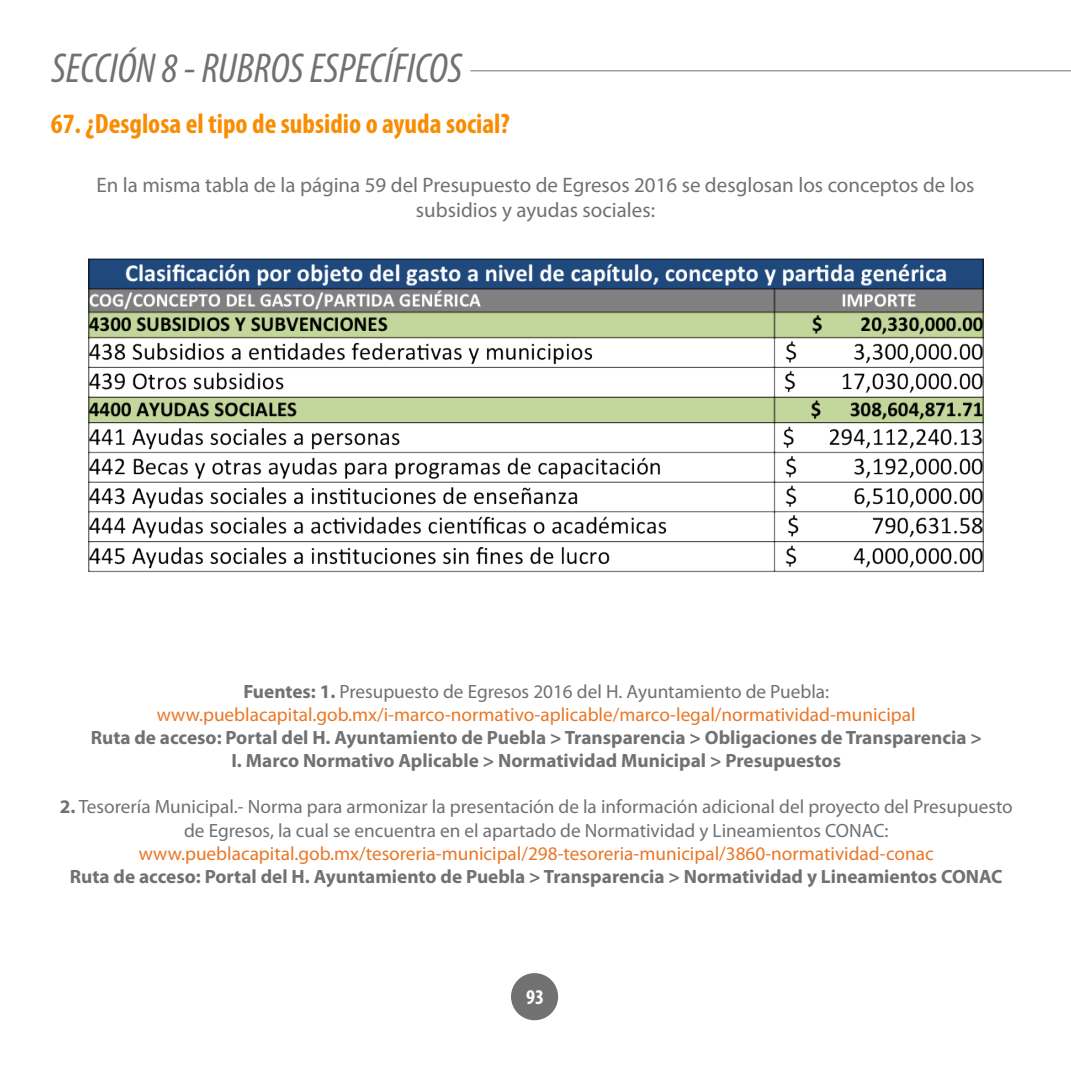
<style>
.page{position:relative;width:1071px;height:1071px;background:#fff}
.page>*{position:absolute;margin:0;border:0;box-sizing:border-box;transform-origin:0 0}
.t1{font:italic condensed 42px "Myriad Pro";color:#717172}
.t2{font:700 condensed 28px "Myriad Pro";color:#f98c01}
.t3{font:21px "Myriad Pro";color:#717172}
.t4{font:700 condensed 21px "Myriad Pro";color:#fff}
.t5{font:700 19.25px "Myriad Pro";color:#717172}
.t6{font:19.25px/23.1px "Myriad Pro";color:#717172;text-align:center}
.t7{font:19.25px "Myriad Pro";color:#e97726}
.s1{font-weight:700}
</style>
<div class="page">
<div style="left:511px;top:973px;width:47px;height:47px;background:#717172;border-radius:50%"></div>
<hr style="left:470px;top:70px;width:601px;height:1px;background:#717172">
<img style="left:89px;top:258px;width:894px;height:315px">
<p class="t1" style="left:52px;top:43px;width:412px">SECCIÓN 8 - RUBROS ESPECÍFICOS</p>
<p class="t2" style="left:51px;top:107px;width:461px">67. ¿Desglosa el tipo de subsidio o ayuda social?</p>
<p class="t3" style="left:96px;top:172px;width:880px">En la misma tabla de la página 59 del Presupuesto de Egresos 2016 se desglosan los conceptos de los</p>
<p class="t3" style="left:416px;top:197px;width:241px">subsidios y ayudas sociales:</p>
<p class="t6" style="left:243px;top:680px;width:587px"><span class="s1">Fuentes: 1.</span> Presupuesto de Egresos 2016 del H. Ayuntamiento de Puebla:</p>
<p class="t7" style="left:157px;top:703px;width:760px">www.pueblacapital.gob.mx/i-marco-normativo-aplicable/marco-legal/normatividad-municipal</p>
<p class="t5" style="left:91px;top:725px;width:893px">Ruta de acceso: Portal del H. Ayuntamiento de Puebla &gt; Transparencia &gt; Obligaciones de Transparencia &gt;</p>
<p class="t5" style="left:232px;top:748px;width:611px">I. Marco Normativo Aplicable &gt; Normatividad Municipal &gt; Presupuestos</p>
<p class="t6" style="left:60px;top:795px;width:955px"><span class="s1">2.</span> Tesorería Municipal.- Norma para armonizar la presentación de la información adicional del proyecto del Presupuesto de Egresos, la cual se encuentra en el apartado de Normatividad y Lineamientos CONAC:</p>
<p class="t7" style="left:139px;top:841px;width:796px">www.pueblacapital.gob.mx/tesoreria-municipal/298-tesoreria-municipal/3860-normatividad-conac</p>
<p class="t5" style="left:70px;top:864px;width:934px">Ruta de acceso: Portal del H. Ayuntamiento de Puebla &gt; Transparencia &gt; Normatividad y Lineamientos CONAC</p>
<p class="t4" style="left:526px;top:984px;width:19px">93</p>
</div>
